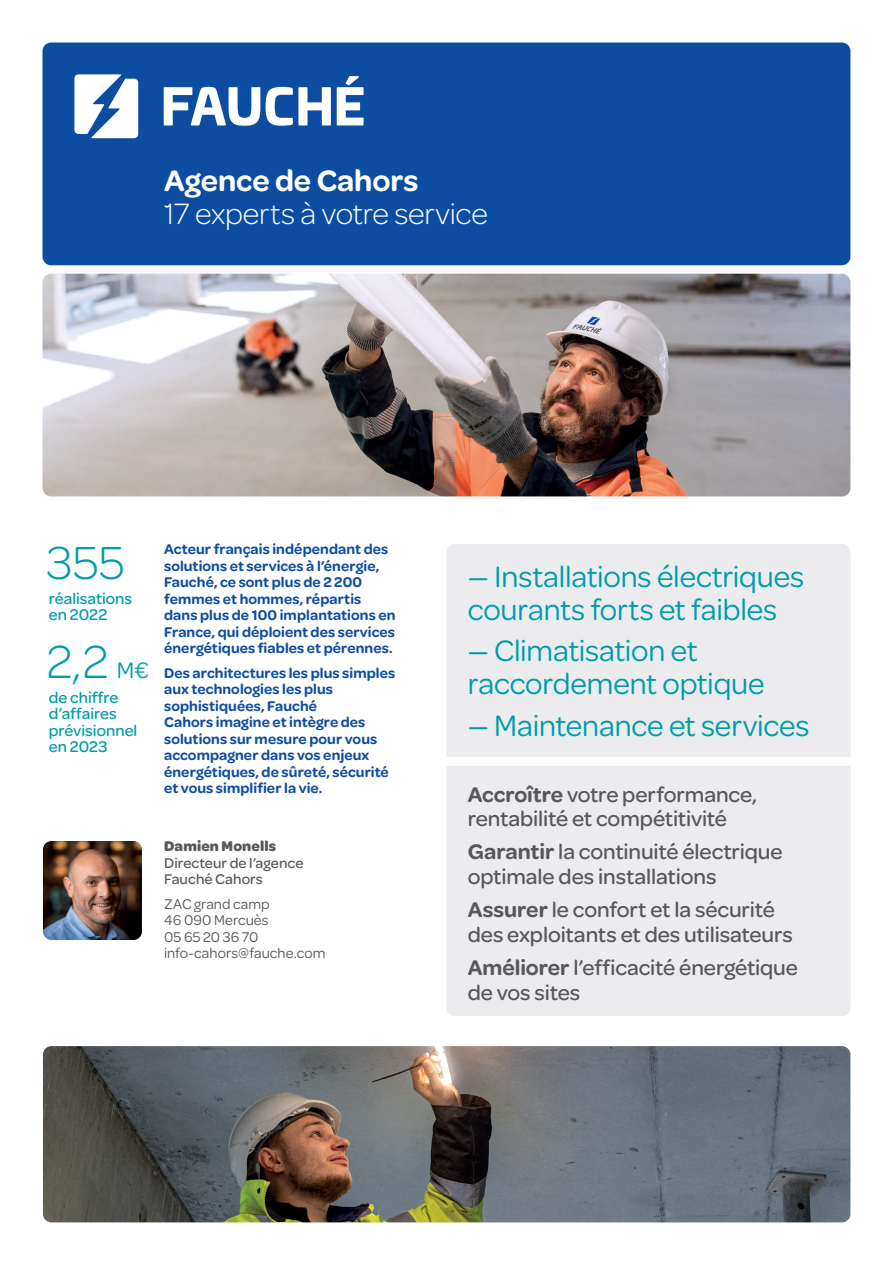
<style>
.page{position:relative;width:893px;height:1263px;background:#fff}
.page>*{position:absolute;margin:0;border:0;box-sizing:border-box;transform-origin:0 0}
.t1{font:300 49.5px "Omnes";color:#009cac}
.t2{font:31.5px/33px "Omnes";letter-spacing:-.005em;color:#009cac}
.t3{font:300 31.5px "Omnes";letter-spacing:-.01em;color:#fff}
.t4{font:600 31.5px "Omnes";color:#fff}
.t5{font:500 22.5px/24.8px "Omnes";letter-spacing:-.005em;color:#57585a}
.t6{font:500 16.5px/16.5px "Omnes";color:#009cac}
.t7{font:600 15px/16.5px "Omnes";letter-spacing:.005em;color:#0d4da1}
.t8{font:15px/16.5px "Omnes";letter-spacing:.005em;color:#57585a}
.t9{font:500 15px/16.5px "Omnes";letter-spacing:.005em;color:#57585a}
.t10{font:700 15px "Omnes";letter-spacing:.01em;color:#57585a}
.s1{font-weight:400;font-size:24px}
.s2{font-weight:600}
</style>
<div class="page">
<img style="left:43px;top:274px;width:807px;height:222px">
<img style="left:43px;top:1046px;width:807px;height:176px">
<div style="left:43px;top:43px;width:807px;height:222px;background:#0d4da1;border-radius:9px"></div>
<svg style="left:74px;top:74px;width:64px;height:64px"></svg>
<svg style="left:164px;top:87px;width:96px;height:39px"></svg>
<svg style="left:266px;top:87px;width:65px;height:39px"></svg>
<svg style="left:337px;top:76px;width:27px;height:49px"></svg>
<div style="left:446px;top:544px;width:404px;height:472px;background:#ececee;border-radius:9px"></div>
<div style="left:446px;top:757px;width:447px;height:9px;background:#fff"></div>
<img style="left:43px;top:841px;width:99px;height:99px">
<h2 class="t4" style="left:164px;top:159px;width:256px">Agence de Cahors</h2>
<h2 class="t3" style="left:164px;top:193px;width:325px">17 experts à votre service</h2>
<h1 class="t1" style="left:47px;top:530px;width:80px">355</h1>
<p class="t6" style="left:49px;top:589px;width:85px">réalisations en 2022</p>
<h1 class="t1" style="left:47px;top:629px;width:104px">2,2 <span class="s1">M€</span></h1>
<p class="t6" style="left:49px;top:688px;width:90px">de chiffre d’affaires prévisionnel en 2023</p>
<p class="t7" style="left:164px;top:540px;width:233px">Acteur français indépendant des solutions et services à l’énergie,<br>Fauché, ce sont plus de 2 200 femmes et hommes, répartis dans plus de 100 implantations en<br>France, qui déploient des services énergétiques fiables et pérennes.</p>
<p class="t7" style="left:164px;top:664px;width:233px">Des architectures les plus simples aux technologies les plus sophistiquées, Fauché<br>Cahors imagine et intègre des solutions sur mesure pour vous accompagner dans vos enjeux énergétiques, de sûreté, sécurité et vous simplifier la vie.</p>
<p class="t10" style="left:164px;top:835px;width:114px">Damien Monells</p>
<p class="t9" style="left:164px;top:853px;width:141px">Directeur de l’agence<br>Fauché Cahors</p>
<p class="t8" style="left:164px;top:895px;width:163px">ZAC grand camp<br>46 090 Mercuès<br>05 65 20 36 70 info-cahors@fauche.com</p>
<h2 class="t2" style="left:468px;top:558px;width:338px">— Installations électriques courants forts et faibles</h2>
<h2 class="t2" style="left:468px;top:633px;width:298px">— Climatisation et raccordement optique</h2>
<h2 class="t2" style="left:468px;top:707px;width:343px">— Maintenance et services</h2>
<h3 class="t5" style="left:468px;top:780px;width:291px"><span class="s2">Accroître</span> votre performance, rentabilité et compétitivité</h3>
<h3 class="t5" style="left:468px;top:838px;width:316px"><span class="s2">Garantir</span> la continuité électrique optimale des installations</h3>
<h3 class="t5" style="left:468px;top:896px;width:327px"><span class="s2">Assurer</span> le confort et la sécurité des exploitants et des utilisateurs</h3>
<h3 class="t5" style="left:468px;top:954px;width:332px"><span class="s2">Améliorer</span> l’efficacité énergétique de vos sites</h3>
</div>
